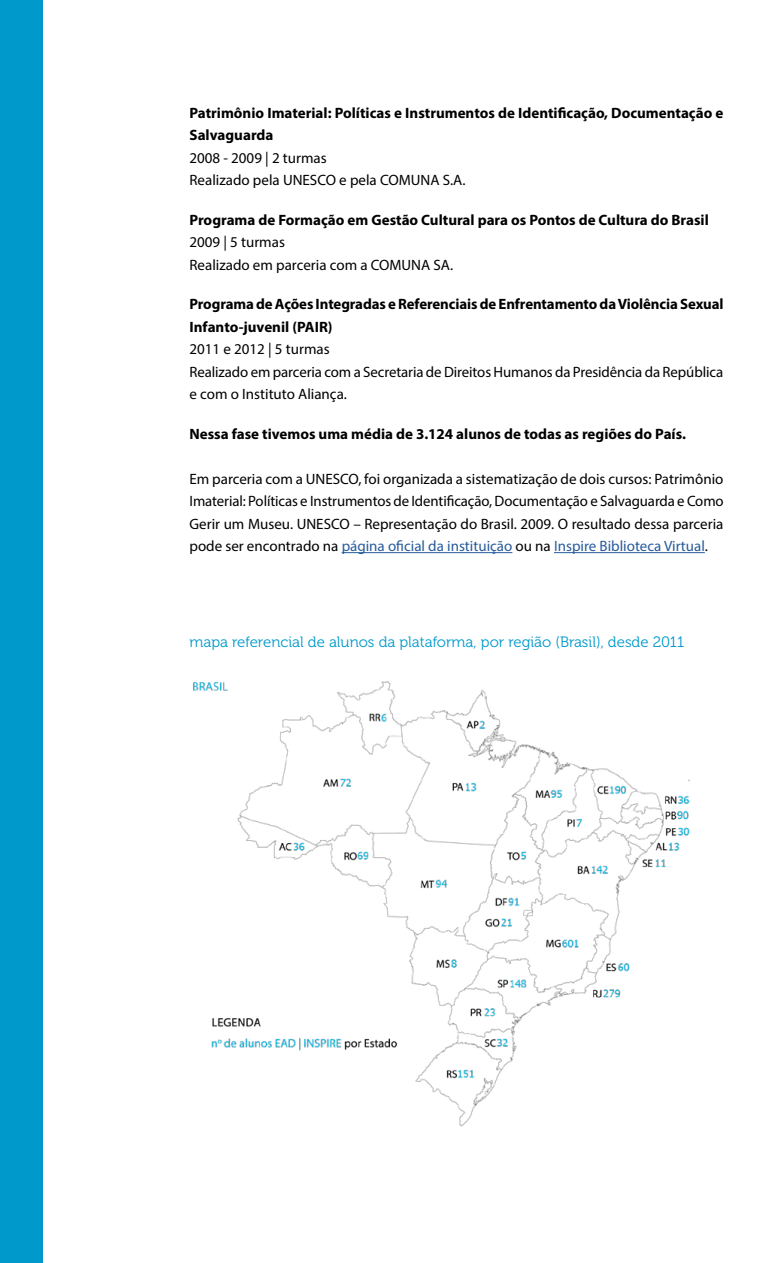
<style>
.page{position:relative;width:766px;height:1263px;background:#fff}
.page>*{position:absolute;margin:0;border:0;box-sizing:border-box;transform-origin:0 0}
.t1{font:15px/22.5px "Myriad Pro";color:#000}
.t2{font:700 15px/22.5px "Myriad Pro";color:#000}
.t3{font:15px "Museo 300";color:#09c}
.s1{color:#275b9b}
</style>
<div class="page">
<div style="left:0;top:0;width:43px;height:1263px;background:#09c"></div>
<hr style="left:341px;top:552px;width:171px;height:1px;background:#275b9b">
<hr style="left:554px;top:552px;width:150px;height:1px;background:#275b9b">
<img style="left:193px;top:681px;width:497px;height:446px">
<p class="t2" style="left:189px;top:101px;width:535px">Patrimônio Imaterial: Políticas e Instrumentos de Identificação, Documentação e<br>Salvaguarda</p>
<p class="t1" style="left:189px;top:146px;width:277px">2008 - 2009 | 2 turmas<br>Realizado pela UNESCO e pela COMUNA S.A.</p>
<p class="t2" style="left:189px;top:208px;width:520px">Programa de Formação em Gestão Cultural para os Pontos de Cultura do Brasil</p>
<p class="t1" style="left:189px;top:231px;width:265px">2009 | 5 turmas<br>Realizado em parceria com a COMUNA SA.</p>
<p class="t2" style="left:189px;top:292px;width:535px">Programa de Ações Integradas e Referenciais de Enfrentamento da Violência Sexual<br>Infanto-juvenil (PAIR)</p>
<p class="t1" style="left:189px;top:338px;width:535px">2011 e 2012 | 5 turmas<br>Realizado em parceria com a Secretaria de Direitos Humanos da Presidência da República e com o Instituto Aliança.</p>
<p class="t2" style="left:189px;top:422px;width:498px">Nessa fase tivemos uma média de 3.124 alunos de todas as regiões do País.</p>
<p class="t1" style="left:189px;top:467px;width:535px;text-align:justify">Em parceria com a UNESCO, foi organizada a sistematização de dois cursos: Patrimônio Imaterial: Políticas e Instrumentos de Identificação, Documentação e Salvaguarda e Como Gerir um Museu. UNESCO – Representação do Brasil. 2009. O resultado dessa parceria pode ser encontrado na <span class="s1">página oficial da instituição</span> ou na <span class="s1">Inspire Biblioteca Virtual</span>.</p>
<p class="t3" style="left:189px;top:634px;width:496px">mapa referencial de alunos da plataforma, por região (Brasil), desde 2011</p>
</div>
